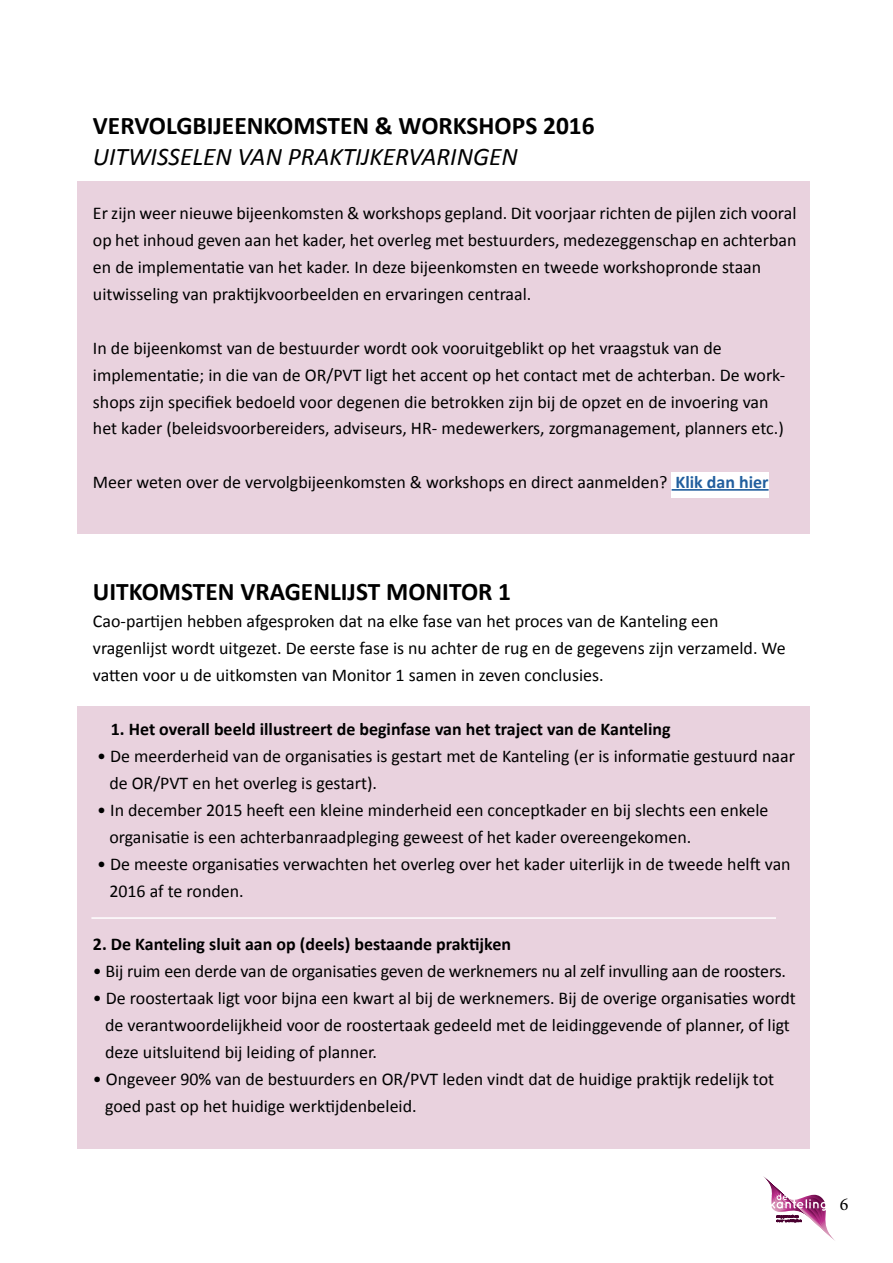
<style>
.page{position:relative;width:893px;height:1263px;background:#fff}
.page>*{position:absolute;margin:0;border:0;box-sizing:border-box;transform-origin:0 0}
.t1{font:700 25.35px "Calibri";color:#000}
.t2{font:italic 25.35px "Calibri";color:#000}
.t3{font:18px/26.8px "Calibri";color:#000}
.t4{font:700 18px "Calibri";color:#000}
.t5{font:18px "Minion Pro";color:#000}
.s1{font-weight:700;color:#215e9e}
</style>
<div class="page">
<div style="left:77px;top:706px;width:732px;height:442px;background:#e9d2de"></div>
<div style="left:77px;top:181px;width:732px;height:353px;background:#e9d2de"></div>
<div style="left:671px;top:472px;width:98px;height:25px;background:#fff"></div>
<hr style="left:672px;top:489px;width:97px;height:2px;background:#215e9e">
<hr style="left:91px;top:917px;width:685px;height:2px;background:#fff">
<svg style="left:763px;top:1176px;width:72px;height:65px"></svg>
<h1 class="t1" style="left:93px;top:109px;width:503px">VERVOLGBIJEENKOMSTEN &amp; WORKSHOPS 2016</h1>
<h1 class="t2" style="left:93px;top:140px;width:426px">UITWISSELEN VAN PRAKTIJKERVARINGEN</h1>
<p class="t3" style="left:93px;top:200px;width:705px">Er zijn weer nieuwe bijeenkomsten &amp; workshops gepland. Dit voorjaar richten de pijlen zich vooral op het inhoud geven aan het kader, het overleg met bestuurders, medezeggenschap en achterban en de implementatie van het kader. In deze bijeenkomsten en tweede workshopronde staan uitwisseling van praktijkvoorbeelden en ervaringen centraal.</p>
<p class="t3" style="left:93px;top:334px;width:694px">In de bijeenkomst van de bestuurder wordt ook vooruitgeblikt op het vraagstuk van de implementatie; in die van de OR/PVT ligt het accent op het contact met de achterban. De work&shy;shops zijn specifiek bedoeld voor degenen die betrokken zijn bij de opzet en de invoering van het kader (beleidsvoorbereiders, adviseurs, HR- medewerkers, zorgmanagement, planners etc.)</p>
<p class="t3" style="left:93px;top:469px;width:677px">Meer weten over de vervolgbijeenkomsten &amp; workshops en direct aanmelden? <span class="s1">Klik dan hier</span></p>
<h1 class="t1" style="left:93px;top:576px;width:420px">UITKOMSTEN VRAGENLIJST MONITOR 1</h1>
<p class="t3" style="left:93px;top:608px;width:694px">Cao-partijen hebben afgesproken dat na elke fase van het proces van de Kanteling een vragenlijst wordt uitgezet. De eerste fase is nu achter de rug en de gegevens zijn verzameld. We vatten voor u de uitkomsten van Monitor 1 samen in zeven conclusies.</p>
<p class="t4" style="left:111px;top:717px;width:561px">1. Het overall beeld illustreert de beginfase van het traject van de Kanteling</p>
<p class="t3" style="left:109px;top:743px;width:687px;text-indent:-12px">• De meerderheid van de organisaties is gestart met de Kanteling (er is informatie gestuurd naar de OR/PVT en het overleg is gestart).</p>
<p class="t3" style="left:109px;top:796px;width:661px;text-indent:-12px">• In december 2015 heeft een kleine minderheid een conceptkader en bij slechts een enkele organisatie is een achterbanraadpleging geweest of het kader overeengekomen.</p>
<p class="t3" style="left:109px;top:850px;width:683px;text-indent:-12px">• De meeste organisaties verwachten het overleg over het kader uiterlijk in de tweede helft van<br>2016 af te ronden.</p>
<p class="t4" style="left:93px;top:933px;width:420px">2. De Kanteling sluit aan op (deels) bestaande praktijken</p>
<p class="t3" style="left:93px;top:958px;width:695px">• Bij ruim een derde van de organisaties geven de werknemers nu al zelf invulling aan de roosters.</p>
<p class="t3" style="left:105px;top:985px;width:692px;text-indent:-12px">• De roostertaak ligt voor bijna een kwart al bij de werknemers. Bij de overige organisaties wordt de verantwoordelijkheid voor de roostertaak gedeeld met de leidinggevende of planner, of ligt deze uitsluitend bij leiding of planner.</p>
<p class="t3" style="left:105px;top:1065px;width:671px;text-indent:-12px">• Ongeveer 90% van de bestuurders en OR/PVT leden vindt dat de huidige praktijk redelijk tot goed past op het huidige werktijdenbeleid.</p>
<p class="t5" style="left:840px;top:1192px;width:10px">6</p>
</div>
